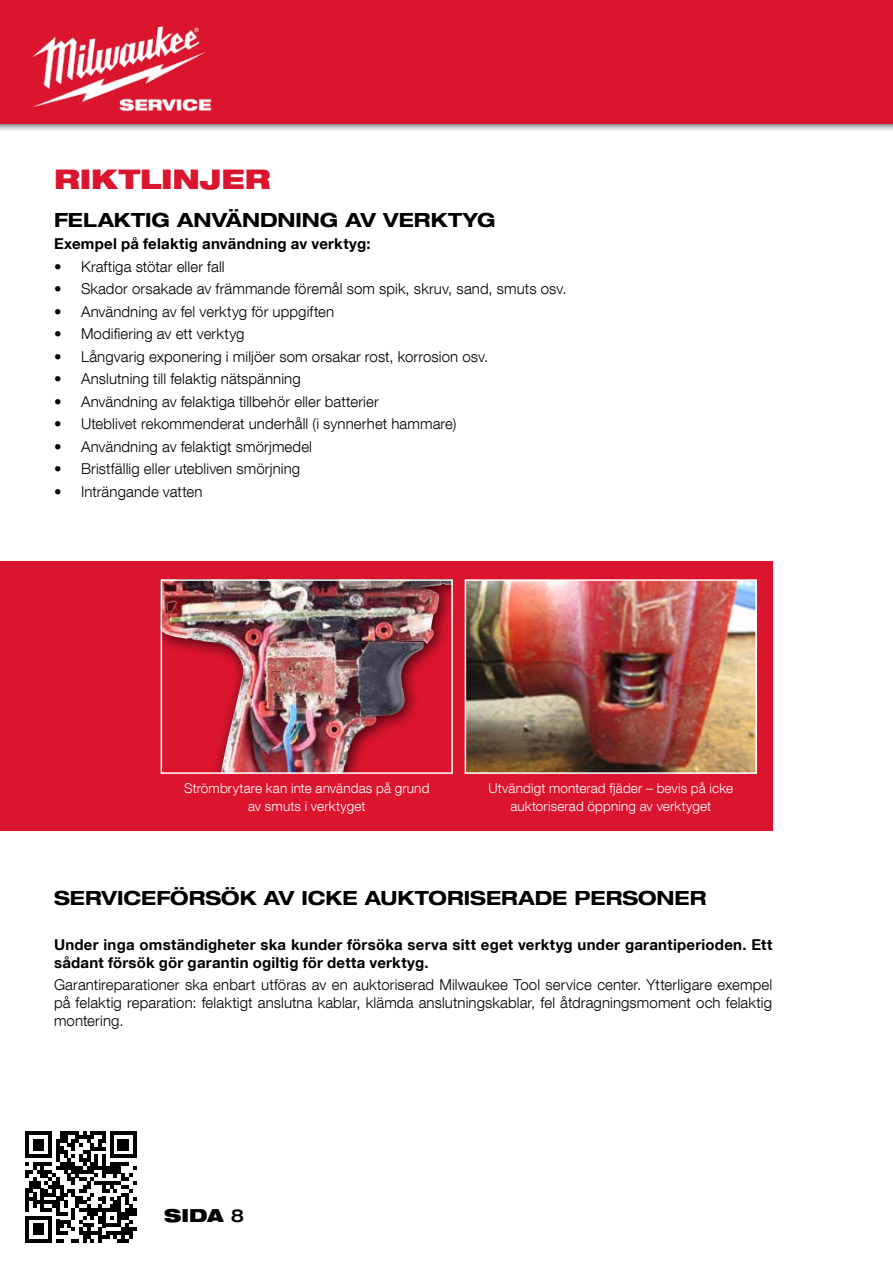
<style>
.page{position:relative;width:893px;height:1263px;background:#fff}
.page>*{position:absolute;margin:0;border:0;box-sizing:border-box;transform-origin:0 0}
.t1{font:900 expanded 27px "Helvetica Neue LT Com";letter-spacing:-.005em;color:#dc152e}
.t2{font:700 expanded 19.5px "Helvetica Neue LT Com";color:#000}
.t3{font:900 expanded 18px "Helvetica Neue LT Com";color:#020203}
.t4{font:300 15px/18px "Helvetica Neue LT Com";letter-spacing:.01em;color:#000;text-align:justify}
.t5{font:700 15px/18px "Helvetica Neue LT Com";letter-spacing:.015em;color:#000}
.t6{font:300 13.5px/18px "Helvetica Neue LT Com";letter-spacing:.01em;color:#fff;text-align:center}
.s1{font-weight:500}
</style>
<div class="page">
<div style="left:0;top:0;width:893px;height:132px;background:#000;opacity:.75"></div>
<div style="left:0;top:0;width:893px;height:124px;background:#dc152e"></div>
<img style="left:19px;top:26px;width:214px;height:103px">
<div style="left:0;top:561px;width:772px;height:270px;background:#dc152e"></div>
<img style="left:164px;top:582px;width:286px;height:189px">
<div style="left:161px;top:579px;width:292px;height:195px;border:2px solid #fff"></div>
<img style="left:468px;top:582px;width:286px;height:189px">
<div style="left:465px;top:579px;width:292px;height:195px;border:2px solid #fff"></div>
<svg style="left:25px;top:1131px;width:112px;height:112px"></svg>
<h1 class="t1" style="left:54px;top:162px;width:218px">RIKTLINJER</h1>
<h2 class="t2" style="left:54px;top:207px;width:443px">FELAKTIG ANVÄNDNING AV VERKTYG</h2>
<p class="t5" style="left:54px;top:235px;width:318px">Exempel på felaktig användning av verktyg:</p>
<p class="t4" style="left:54px;top:257px;width:172px">• Kraftiga stötar eller fall</p>
<p class="t4" style="left:54px;top:280px;width:514px">• Skador orsakade av främmande föremål som spik, skruv, sand, smuts osv.</p>
<p class="t4" style="left:54px;top:302px;width:282px">• Användning av fel verktyg för uppgiften</p>
<p class="t4" style="left:54px;top:325px;width:192px">• Modifiering av ett verktyg</p>
<p class="t4" style="left:54px;top:347px;width:436px">• Långvarig exponering i miljöer som orsakar rost, korrosion osv.</p>
<p class="t4" style="left:54px;top:370px;width:248px">• Anslutning till felaktig nätspänning</p>
<p class="t4" style="left:54px;top:392px;width:326px">• Användning av felaktiga tillbehör eller batterier</p>
<p class="t4" style="left:54px;top:415px;width:404px">• Uteblivet rekommenderat underhåll (i synnerhet hammare)</p>
<p class="t4" style="left:54px;top:437px;width:260px">• Användning av felaktigt smörjmedel</p>
<p class="t4" style="left:54px;top:460px;width:248px">• Bristfällig eller utebliven smörjning</p>
<p class="t4" style="left:54px;top:482px;width:150px">• Inträngande vatten</p>
<p class="t6" style="left:184px;top:779px;width:247px">Strömbrytare kan inte användas på grund av smuts i verktyget</p>
<p class="t6" style="left:488px;top:779px;width:246px">Utvändigt monterad fjäder – bevis på icke auktoriserad öppning av verktyget</p>
<h2 class="t2" style="left:54px;top:885px;width:654px">SERVICEFÖRSÖK AV ICKE AUKTORISERADE PERSONER</h2>
<p class="t5" style="left:54px;top:935px;width:720px">Under inga omständigheter ska kunder försöka serva sitt eget verktyg under garantiperioden. Ett sådant försök gör garantin ogiltig för detta verktyg.</p>
<p class="t4" style="left:54px;top:976px;width:720px">Garantireparationer ska enbart utföras av en auktoriserad Milwaukee Tool service center. Ytterligare exempel på felaktig reparation: felaktigt anslutna kablar, klämda anslutningskablar, fel åtdragningsmoment och felaktig montering.</p>
<p class="t3" style="left:164px;top:1203px;width:81px">SIDA <span class="s1">8</span></p>
</div>
